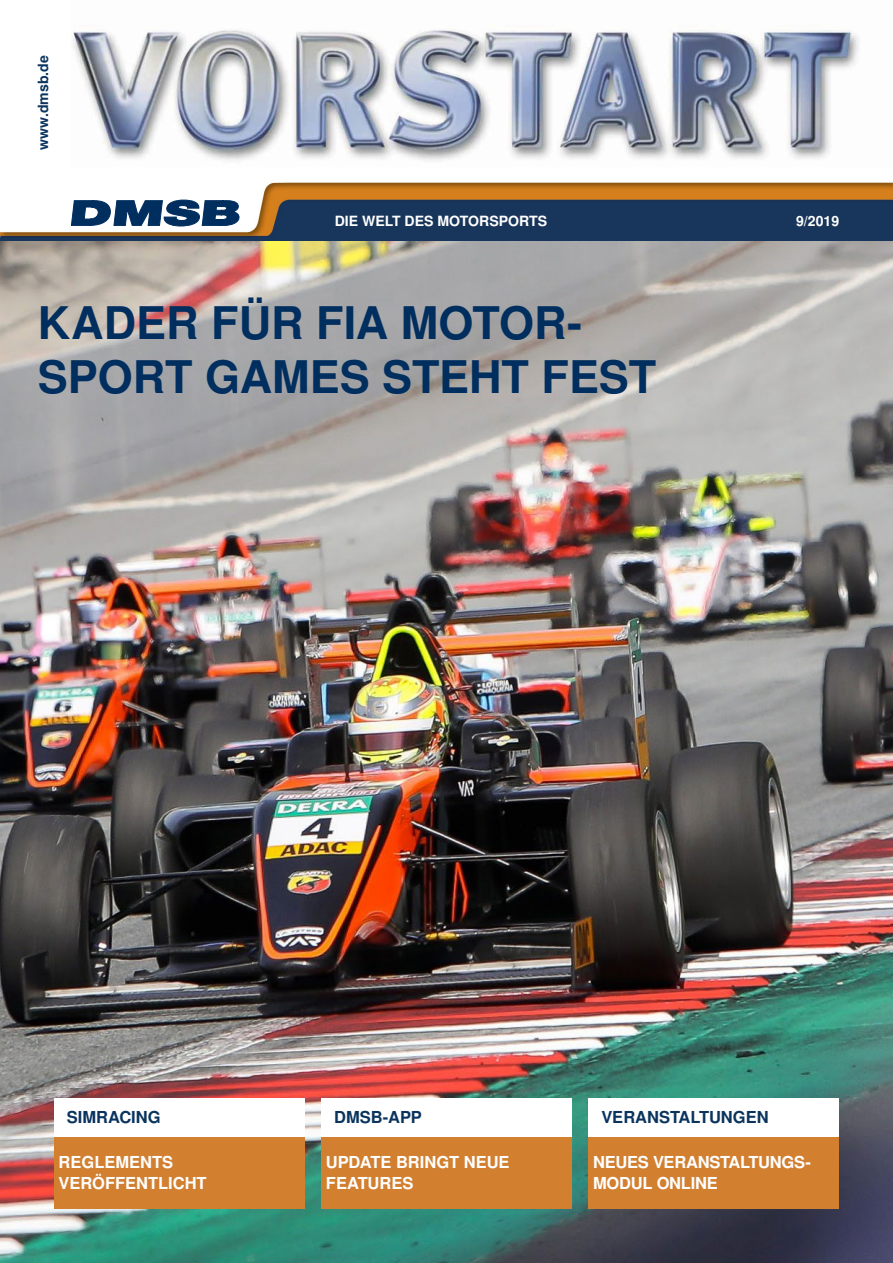
<style>
.page{position:relative;width:893px;height:1263px;background:#fff}
.page>*{position:absolute;margin:0;border:0;box-sizing:border-box;transform-origin:0 0}
.ueberschrift_artikel{font:700 45px/54px "Nimbus San L";color:#002e5e}
.text_box{font:700 16.5px "Nimbus San L";letter-spacing:-.005em;color:#fff}
.titel_box{font:700 16.5px "Nimbus San L";color:#0a345d}
.ueberschrift_9_4_wei{font:700 14.1px "Nimbus San L";color:#fff}
.link_cover{font:700 14.1px "Nimbus San L";color:#0a345d}
</style>
<div class="page">
<img style="left:0;top:29px;width:893px;height:212px">
<svg style="left:71px;top:200px;width:168px;height:26px"></svg>
<img style="left:0;top:241px;width:893px;height:1022px">
<div style="left:54px;top:1137px;width:250px;height:72px;background:#d27f2f"></div>
<div style="left:54px;top:1098px;width:250px;height:39px;background:#fff"></div>
<div style="left:589px;top:1137px;width:250px;height:72px;background:#d27f2f"></div>
<div style="left:589px;top:1098px;width:250px;height:39px;background:#fff"></div>
<div style="left:321px;top:1137px;width:251px;height:72px;background:#d27f2f"></div>
<div style="left:321px;top:1098px;width:251px;height:39px;background:#fff"></div>
<p class="link_cover" style="left:33px;top:150px;width:96px;rotate:-90deg">www.dmsb.de</p>
<p class="ueberschrift_9_4_wei" style="left:335px;top:211px;width:214px">DIE WELT DES MOTORSPORTS</p>
<p class="ueberschrift_9_4_wei" style="left:796px;top:211px;width:45px">9/2019</p>
<p class="ueberschrift_artikel" style="left:38px;top:295px;width:620px">KADER FÜR FIA MOTOR-<br>SPORT GAMES STEHT FEST</p>
<p class="titel_box" style="left:67px;top:1105px;width:95px">SIMRACING</p>
<p class="text_box" style="left:59px;top:1151px;width:116px">REGLEMENTS</p>
<p class="text_box" style="left:59px;top:1172px;width:150px">VERÖFFENTLICHT</p>
<p class="titel_box" style="left:334px;top:1105px;width:89px">DMSB-APP</p>
<p class="text_box" style="left:326px;top:1151px;width:185px">UPDATE BRINGT NEUE</p>
<p class="text_box" style="left:326px;top:1172px;width:89px">FEATURES</p>
<p class="titel_box" style="left:601px;top:1105px;width:169px">VERANSTALTUNGEN</p>
<p class="text_box" style="left:593px;top:1151px;width:219px">NEUES VERANSTALTUNGS-</p>
<p class="text_box" style="left:593px;top:1172px;width:126px">MODUL ONLINE</p>
</div>
